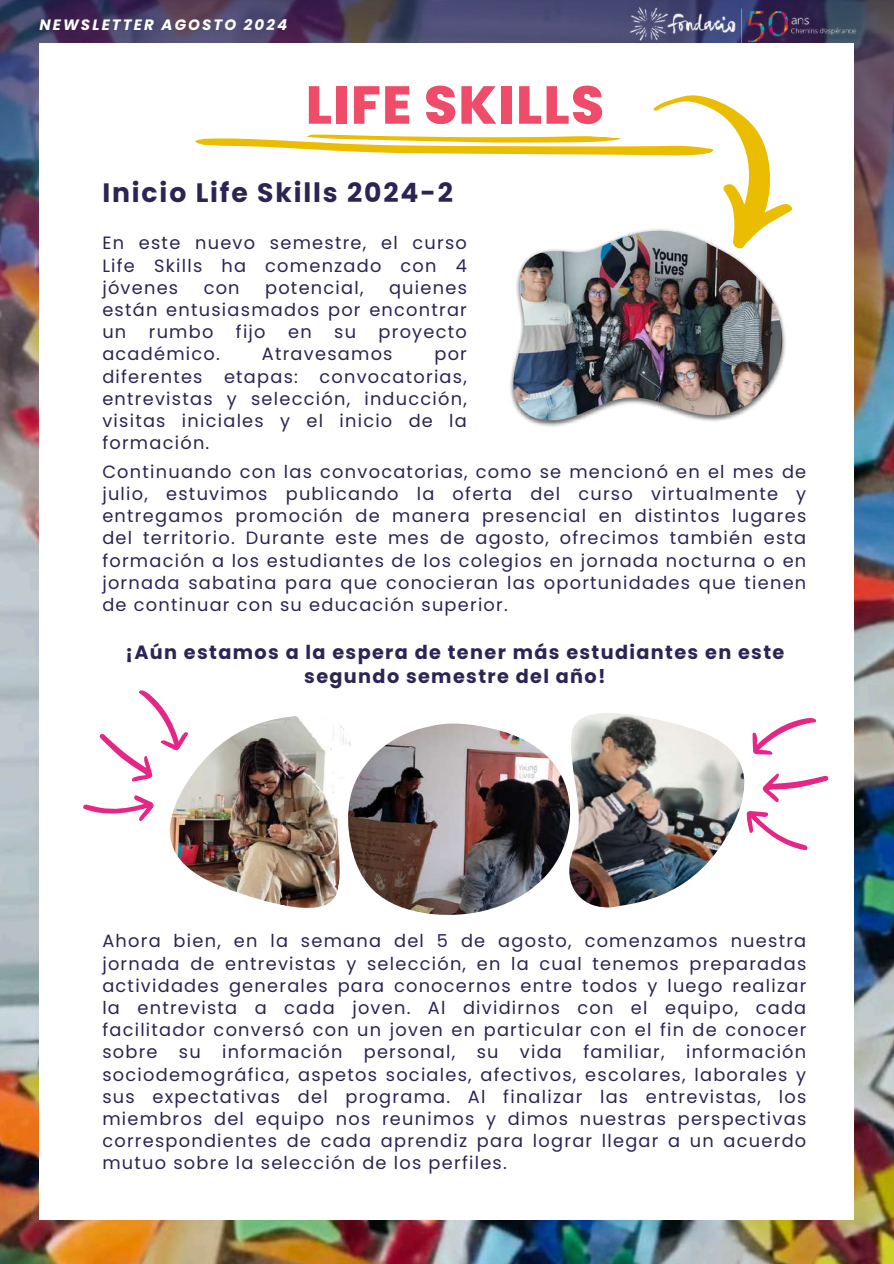
<style>
.page{position:relative;width:894px;height:1264px;background:#fff}
.page>*{position:absolute;margin:0;border:0;box-sizing:border-box;transform-origin:0 0}
.t1{font:800 53.25px "Poppins";letter-spacing:.025em;color:#ef4c6a}
.t2{font:700 26.55px "Poppins";letter-spacing:.07em;color:#2c2453}
.t3{font:700 19.2px/24.5px "Poppins";letter-spacing:.07em;color:#2c2453;text-align:center}
.t4{font:17.7px/22.2px "Poppins";letter-spacing:.07em;color:#2c2453;text-align:justify}
.t5{font:italic 700 15px "Poppins";letter-spacing:.14em;color:#fff}
</style>
<div class="page">
<img style="left:0;top:466px;width:893px;height:797px">
<img style="left:0;top:0;width:893px;height:466px">
<div style="left:39px;top:44px;width:814px;height:1175px;background:#fff"></div>
<img style="left:606px;top:0;width:270px;height:51px">
<img style="left:510px;top:318px;width:276px;height:109px">
<img style="left:513px;top:257px;width:269px;height:164px">
<img style="left:570px;top:713px;width:171px;height:195px">
<img style="left:171px;top:716px;width:176px;height:192px">
<img style="left:348px;top:723px;width:222px;height:192px">
<svg style="left:195px;top:95px;width:597px;height:162px"></svg>
<svg style="left:83px;top:690px;width:121px;height:150px"></svg>
<svg style="left:741px;top:718px;width:88px;height:132px"></svg>
<p class="t5" style="left:39px;top:15px;width:249px">NEWSLETTER AGOSTO 2024</p>
<h1 class="t1" style="left:306px;top:68px;width:299px">LIFE SKILLS</h1>
<h2 class="t2" style="left:102px;top:174px;width:352px">Inicio Life Skills 2024-2</h2>
<p class="t4" style="left:102px;top:232px;width:366px">En este nuevo semestre, el curso Life Skills ha comenzado con 4 jóvenes</p>
<p class="t4" style="left:102px;top:276px;width:366px;text-indent:286px">quienes están entusiasmados por encontrar un</p>
<p class="t4" style="left:204px;top:276px;width:37px">con</p>
<p class="t4" style="left:265px;top:276px;width:100px">potencial,</p>
<p class="t4" style="left:149px;top:321px;width:66px">rumbo</p>
<p class="t4" style="left:236px;top:321px;width:31px">fijo</p>
<p class="t4" style="left:288px;top:321px;width:25px">en</p>
<p class="t4" style="left:334px;top:321px;width:23px">su</p>
<p class="t4" style="left:378px;top:321px;width:90px">proyecto</p>
<p class="t4" style="left:102px;top:343px;width:119px">académico.</p>
<p class="t4" style="left:262px;top:343px;width:132px">Atravesamos</p>
<p class="t4" style="left:102px;top:343px;width:366px;text-indent:332px">por diferentes etapas: convocatorias, entrevistas y selección, inducción, visitas iniciales y el inicio de la formación.</p>
<p class="t4" style="left:102px;top:460px;width:705px">Continuando con las convocatorias, como se mencionó en el mes de julio, estuvimos publicando la oferta del curso virtualmente y entregamos promoción de manera presencial en distintos lugares del territorio. Durante este mes de agosto, ofrecimos también esta formación a los estudiantes de los colegios en jornada nocturna o en jornada sabatina para que conocieran las oportunidades que tienen de continuar con su educación superior.</p>
<p class="t3" style="left:125px;top:640px;width:660px">¡Aún estamos a la espera de tener más estudiantes en este segundo semestre del año!</p>
<p class="t4" style="left:102px;top:930px;width:705px">Ahora bien, en la semana del 5 de agosto, comenzamos nuestra jornada de entrevistas y selección, en la cual tenemos preparadas actividades generales para conocernos entre todos y luego realizar la entrevista a cada joven. Al dividirnos con el equipo, cada facilitador conversó con un joven en particular con el fin de conocer sobre su información personal, su vida familiar, información sociodemográfica, aspetos sociales, afectivos, escolares, laborales y sus expectativas del programa. Al finalizar las entrevistas, los miembros del equipo nos reunimos y dimos nuestras perspectivas correspondientes de cada aprendiz para lograr llegar a un acuerdo mutuo sobre la selección de los perfiles.</p>
</div>
